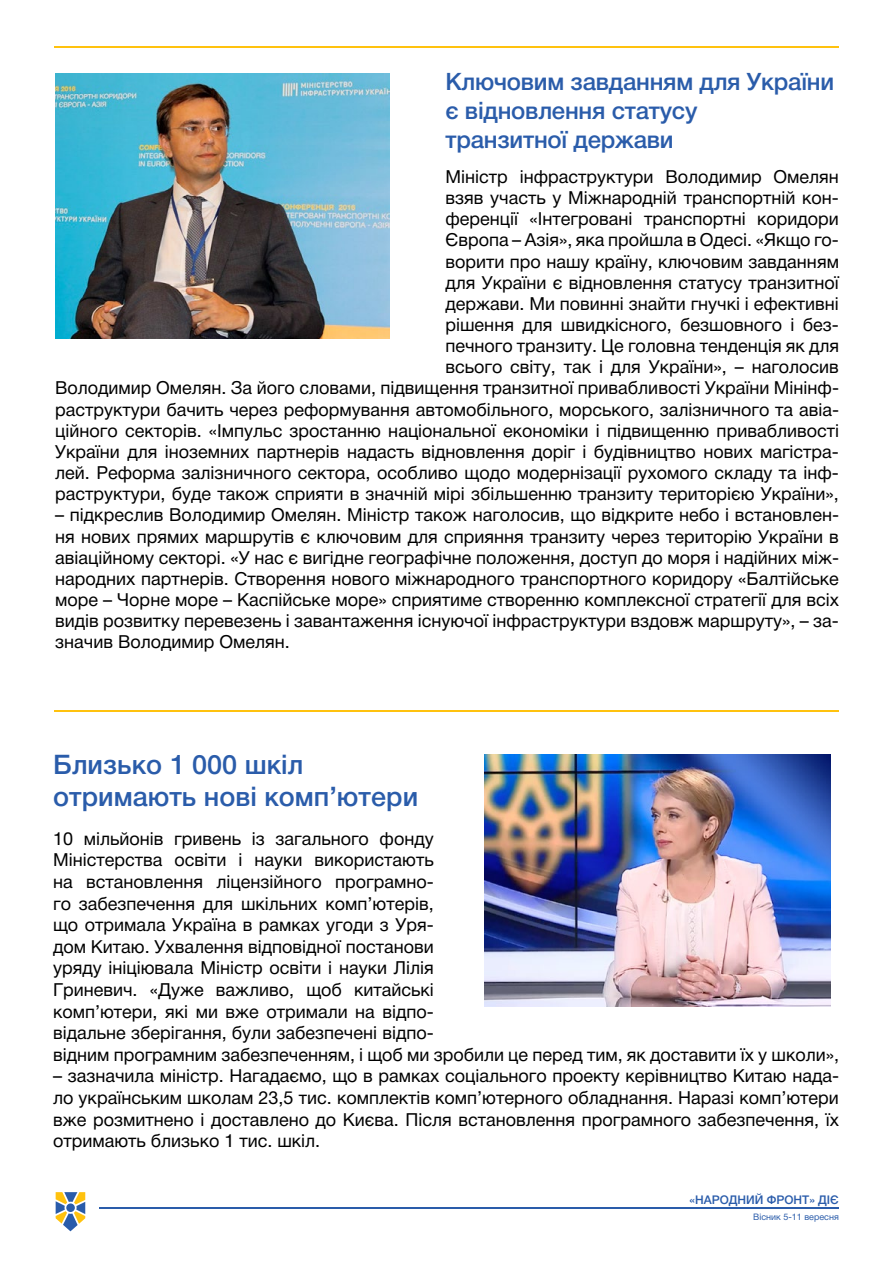
<style>
.page{position:relative;width:893px;height:1263px;background:#fff}
.page>*{position:absolute;margin:0;border:0;box-sizing:border-box;transform-origin:0 0}
.t1{font:27px/32.4px "Helvetica 6 Medium";color:#2a5caa}
.t2{font:24px/28.8px "Helvetica 6 Medium";letter-spacing:-.01em;color:#2a5caa}
.t3{font:18px/21.1px "Helvetica 5 Normal";color:#000;text-align:justify}
.t4{font:12px "Helvetica 6 Medium";letter-spacing:.12em;color:#2a5caa}
.t5{font:9px "Helvetica 5 Normal";color:#2a5caa}
</style>
<div class="page">
<hr style="left:54px;top:710px;width:785px;height:1px;background:#ffc20e">
<hr style="left:100px;top:1208px;width:739px;height:1px;background:#2a5caa">
<svg style="left:55px;top:1192px;width:31px;height:40px"></svg>
<img style="left:485px;top:754px;width:345px;height:252px">
<img style="left:55px;top:73px;width:334px;height:265px">
<hr style="left:54px;top:47px;width:785px;height:1px;background:#ffc20e">
<h2 class="t2" style="left:445px;top:68px;width:390px">Ключовим завданням для України є відновлення статусу<br>транзитної держави</h2>
<p class="t3" style="left:55px;top:166px;width:785px;text-align:right">Міністр інфраструктури Володимир Омелян<br>взяв участь у Міжнародній транспортній кон-<br>ференції «Інтегровані транспортні коридори<br>Європа – Азія», яка пройшла в Одесі. «Якщо го-<br>ворити про нашу країну, ключовим завданням<br>для України є відновлення статусу транзитної<br>держави. Ми повинні знайти гнучкі і ефективні<br>рішення для швидкісного, безшовного і без-<br>печного транзиту. Це головна тенденція як для<br>всього світу, так і для України», – наголосив<br>Володимир Омелян. За його словами, підвищення транзитної привабливості України Мінінф&shy;раструктури бачить через реформування автомобільного, морського, залізничного та авіа&shy;ційного секторів. «Імпульс зростанню національної економіки і підвищенню привабливості України для іноземних партнерів надасть відновлення доріг і будівництво нових магістра&shy;лей. Реформа залізничного сектора, особливо щодо модернізації рухомого складу та інф&shy;раструктури, буде також сприяти в значній мірі збільшенню транзиту територією України»,</p>
<p class="t3" style="left:55px;top:505px;width:785px">– підкреслив Володимир Омелян. Міністр також наголосив, що відкрите небо і встановлен&shy;ня нових прямих маршрутів є ключовим для сприяння транзиту через територію України в авіаційному секторі. «У нас є вигідне географічне положення, доступ до моря і надійних між&shy;народних партнерів. Створення нового міжнародного транспортного коридору «Балтійське море – Чорне море – Каспійське море» сприятиме створенню комплексної стратегії для всіх видів розвитку перевезень і завантаження існуючої інфраструктури вздовж маршруту», – за&shy;значив Володимир Омелян.</p>
<h1 class="t1" style="left:53px;top:748px;width:366px">Близько 1 000 шкіл отримають нові комп’ютери</h1>
<p class="t3" style="left:53px;top:828px;width:787px;line-height:21.6px;text-align:left">10 мільйонів гривень із загального фонду<br>Міністерства освіти і науки використають<br>на встановлення ліцензійного програмно-<br>го забезпечення для шкільних комп’ютерів,<br>що отримала Україна в рамках угоди з Уря-<br>дом Китаю. Ухвалення відповідної постанови<br>уряду ініціювала Міністр освіти і науки Лілія<br>Гриневич. «Дуже важливо, щоб китайські<br>комп’ютери, які ми вже отримали на відпо-<br>відальне зберігання, були забезпечені відпо-<br>відним програмним забезпеченням, і щоб ми зробили це перед тим, як доставити їх у школи»,</p>
<p class="t3" style="left:53px;top:1065px;width:787px;line-height:21.6px">– зазначила міністр. Нагадаємо, що в рамках соціального проекту керівництво Китаю нада&shy;ло українським школам 23,5 тис. комплектів комп’ютерного обладнання. Наразі комп’ютери вже розмитнено і доставлено до Києва. Після встановлення програмного забезпечення, їх отримають близько 1 тис. шкіл.</p>
<p class="t4" style="left:689px;top:1193px;width:151px">«Народний фронт» діє</p>
<p class="t5" style="left:753px;top:1211px;width:87px">Вісник 5-11 вересня</p>
</div>
